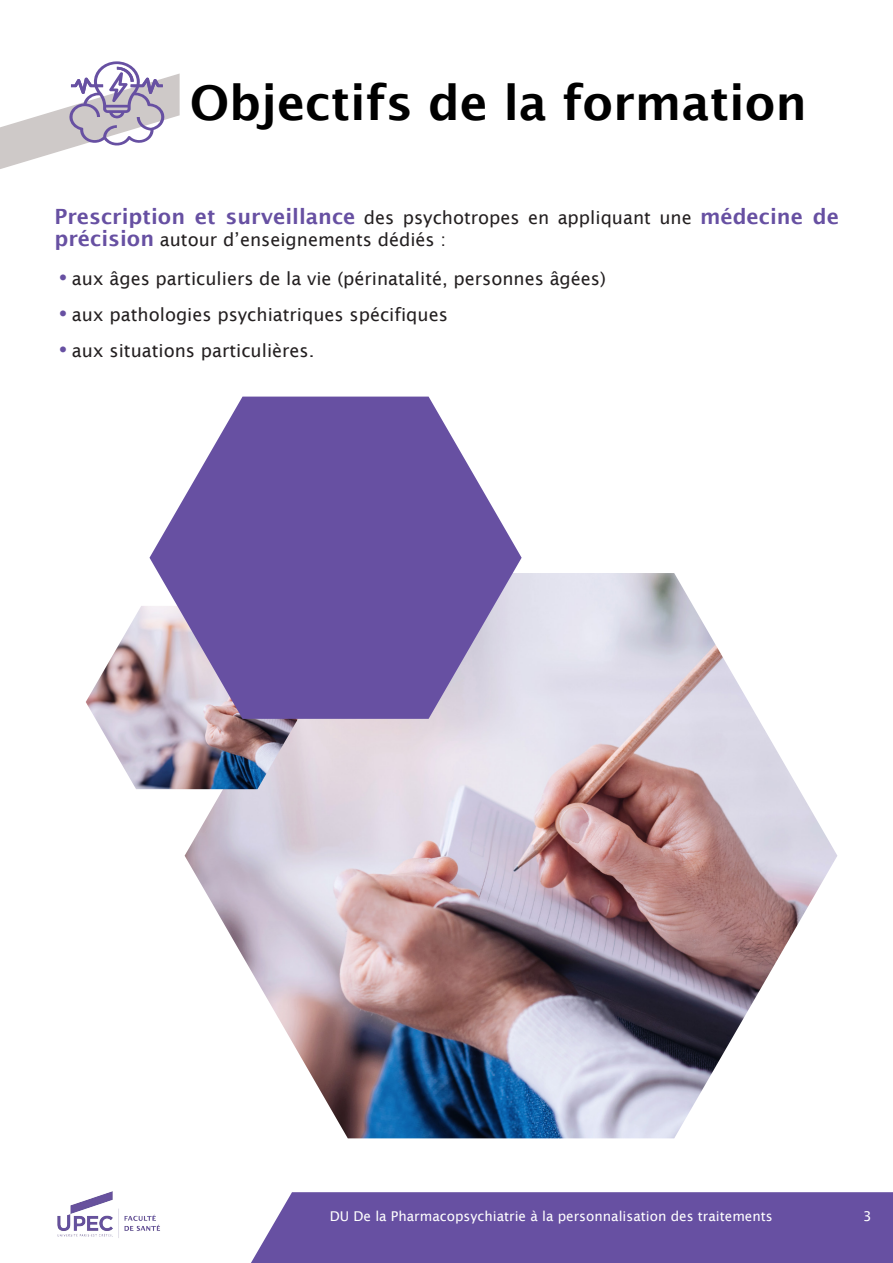
<style>
.page{position:relative;width:893px;height:1263px;background:#fff}
.page>*{position:absolute;margin:0;border:0;box-sizing:border-box;transform-origin:0 0}
.t1{font:600 48px "Lucida Sans";color:#000}
.t2{font:600 21px "Lucida Sans";color:#6750a2}
.t3{font:18px "Lucida Sans";color:#231f20}
.t4{font:13.5px "Lucida Sans";color:#fff}
.s1{font-weight:400;font-size:18px;color:#231f20}
.s2{font-weight:600;font-size:21px;color:#6750a2}
.s3{font-weight:600;font-size:27px;color:#6750a2}
</style>
<div class="page">
<svg style="left:0;top:61px;width:180px;height:108px"></svg>
<img style="left:185px;top:573px;width:652px;height:565px">
<img style="left:86px;top:606px;width:222px;height:183px">
<div style="left:251px;top:1192px;width:642px;height:71px;background:#6750a2"></div>
<svg style="left:150px;top:397px;width:372px;height:322px;background:#8876b4"></svg>
<img style="left:57px;top:1191px;width:103px;height:47px">
<p class="t1" style="left:190px;top:75px;width:619px">Objectifs de la formation</p>
<p class="t2" style="left:54px;top:205px;width:786px">Prescription et surveillance <span class="s1">des psychotropes en appliquant une</span> médecine de</p>
<p class="t3" style="left:54px;top:229px;width:393px"><span class="s2">précision</span> autour d’enseignements dédiés :</p>
<p class="t3" style="left:54px;top:269px;width:553px"><span class="s3">•</span>aux âges particuliers de la vie (périnatalité, personnes âgées)</p>
<p class="t3" style="left:54px;top:305px;width:395px"><span class="s3">•</span>aux pathologies psychiatriques spécifiques</p>
<p class="t3" style="left:54px;top:341px;width:261px"><span class="s3">•</span>aux situations particulières.</p>
<p class="t4" style="left:330px;top:1209px;width:445px">DU De la Pharmacopsychiatrie à la personnalisation des traitements</p>
<p class="t4" style="left:863px;top:1208px;width:10px">3</p>
</div>
